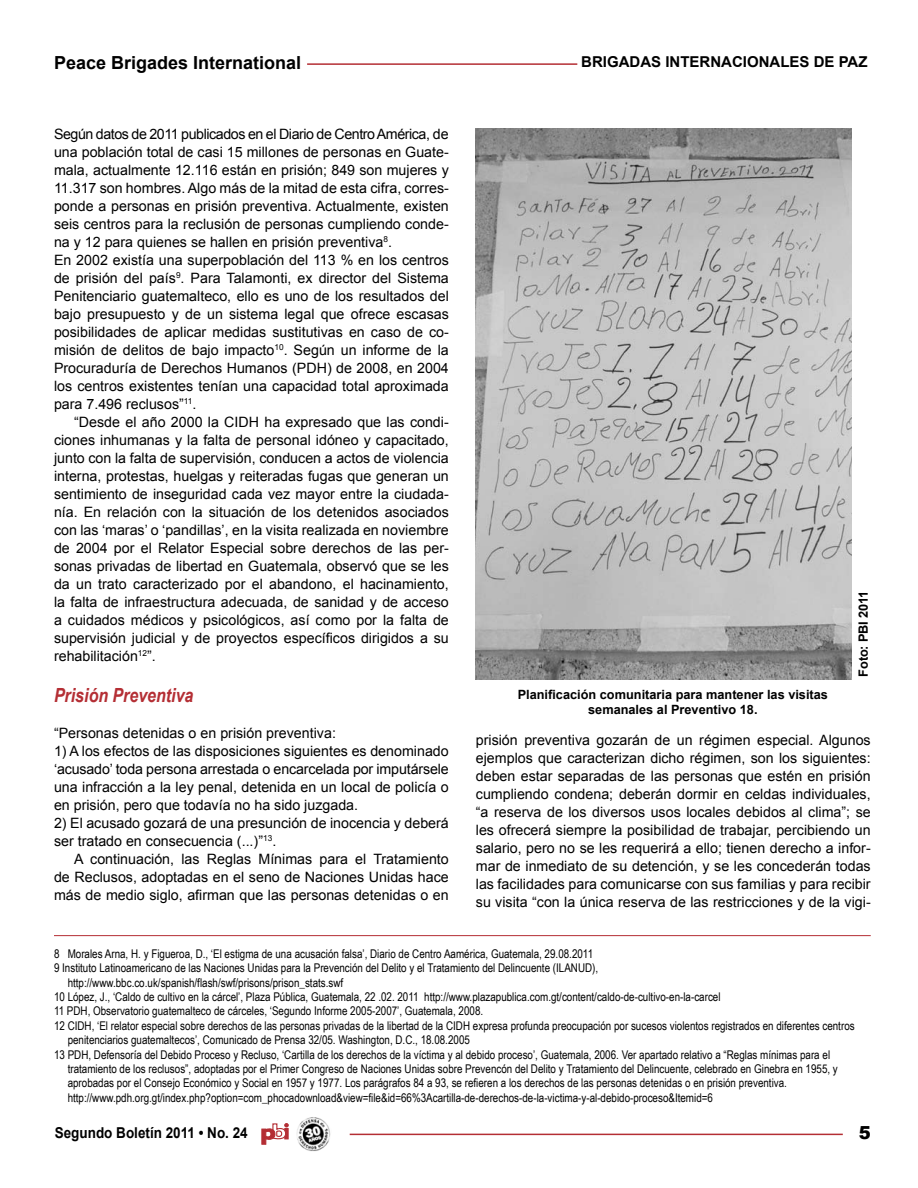
<style>
.page{position:relative;width:918px;height:1188px;background:#fff}
.page>*{position:absolute;margin:0;border:0;box-sizing:border-box;transform-origin:0 0}
.t1{font:italic 700 19.5px "Arial Narrow";color:#b42e34}
.t2{font:700 18px "Arial";color:#000}
.t3{font:700 15px "Arial";color:#000}
.t4{font:700 15px "Arial";color:#000;scale:.9 1}
.t5{font:14.25px/18px "Arial";color:#000;text-align:justify}
.t6{font:700 12.75px/15.3px "Arial";color:#000;text-align:center}
.t7{font:12px "Arial Narrow";color:#000}
</style>
<div class="page">
<hr style="left:350px;top:1134px;width:493px;height:1px;background:#b42e34">
<svg style="left:261px;top:1123px;width:27px;height:22px"></svg>
<hr style="left:307px;top:63px;width:270px;height:2px;background:#b42e34">
<img style="left:296px;top:1117px;width:35px;height:34px">
<img style="left:476px;top:128px;width:376px;height:552px">
<hr style="left:54px;top:935px;width:817px;height:1px;background:#b42e34">
<p class="t2" style="left:54px;top:53px;width:249px">Peace Brigades International</p>
<p class="t3" style="left:581px;top:54px;width:288px">BRIGADAS INTERNACIONALES DE PAZ</p>
<p class="t5" style="left:54px;top:125px;width:396px;text-align:left">Según datos de 2011 publicados en el Diario de Centro América, de una población total de casi 15 millones de personas en Guate&shy;mala, actualmente 12.116 están en prisión; 849 son mujeres y 11.317 son hombres. Algo más de la mitad de esta cifra, corres&shy;ponde a personas en prisión preventiva. Actualmente, existen seis centros para la reclusión de personas cumpliendo conde&shy;na y 12 para quienes se hallen en prisión preventiva<sup>8</sup>.<br>En 2002 existía una superpoblación del 113 % en los centros de prisión del país<sup>9</sup>. Para Talamonti, ex director del Sistema Penitenciario guatemalteco, ello es uno de los resultados del bajo presupuesto y de un sistema legal que ofrece escasas posibilidades de aplicar medidas sustitutivas en caso de co&shy;misión de delitos de bajo impacto<sup>10</sup>. Según un informe de la Procuraduría de Derechos Humanos (PDH) de 2008, en 2004 los centros existentes tenían una capacidad total aproximada para 7.496 reclusos”<sup>11</sup>.</p>
<p class="t5" style="left:54px;top:413px;width:396px;text-indent:20px">“Desde el año 2000 la CIDH ha expresado que las condi&shy;ciones inhumanas y la falta de personal idóneo y capacitado, junto con la falta de supervisión, conducen a actos de violencia interna, protestas, huelgas y reiteradas fugas que generan un sentimiento de inseguridad cada vez mayor entre la ciudada&shy;nía. En relación con la situación de los detenidos asociados con las ‘maras’ o ‘pandillas’, en la visita realizada en noviembre de 2004 por el Relator Especial sobre derechos de las per&shy;sonas privadas de libertad en Guatemala, observó que se les da un trato caracterizado por el abandono, el hacinamiento, la falta de infraestructura adecuada, de sanidad y de acceso a cuidados médicos y psicológicos, así como por la falta de supervisión judicial y de proyectos específicos dirigidos a su rehabilitación<sup>12</sup>”.</p>
<h1 class="t1" style="left:54px;top:684px;width:141px">Prisión Preventiva</h1>
<p class="t5" style="left:54px;top:724px;width:283px">“Personas detenidas o en prisión preventiva:</p>
<p class="t5" style="left:54px;top:742px;width:396px">1) A los efectos de las disposiciones siguientes es denominado ‘acusado’ toda persona arrestada o encarcelada por imputársele una infracción a la ley penal, detenida en un local de policía o en prisión, pero que todavía no ha sido juzgada.</p>
<p class="t5" style="left:54px;top:814px;width:396px">2) El acusado gozará de una presunción de inocencia y deberá ser tratado en consecuencia (...)”<sup>13</sup>.</p>
<p class="t5" style="left:54px;top:850px;width:396px;text-indent:20px">A continuación, las Reglas Mínimas para el Tratamiento de Reclusos, adoptadas en el seno de Naciones Unidas hace más de medio siglo, afirman que las personas detenidas o en</p>
<p class="t6" style="left:856px;top:677px;width:88px;rotate:-90deg">Foto: PBI 2011</p>
<p class="t6" style="left:518px;top:687px;width:312px">Planificación comunitaria para mantener las visitas semanales al Preventivo 18.</p>
<p class="t5" style="left:476px;top:731px;width:396px">prisión preventiva gozarán de un régimen especial. Algunos ejemplos que caracterizan dicho régimen, son los siguientes: deben estar separadas de las personas que estén en prisión cumpliendo condena; deberán dormir en celdas individuales, “a reserva de los diversos usos locales debidos al clima”; se les ofrecerá siempre la posibilidad de trabajar, percibiendo un salario, pero no se les requerirá a ello; tienen derecho a infor&shy;mar de inmediato de su detención, y se les concederán todas las facilidades para comunicarse con sus familias y para recibir su visita “con la única reserva de las restricciones y de la vigi-</p>
<p class="t7" style="left:54px;top:947px;width:541px">8 Morales Arna, H. y Figueroa, D., ‘El estigma de una acusación falsa’, Diario de Centro Aamérica, Guatemala, 29.08.2011</p>
<p class="t7" style="left:54px;top:961px;width:546px">9 Instituto Latinoamericano de las Naciones Unidas para la Prevención del Delito y el Tratamiento del Delincuente (ILANUD),</p>
<p class="t7" style="left:68px;top:976px;width:277px">http://www.bbc.co.uk/spanish/flash/swf/prisons/prison_stats.swf</p>
<p class="t7" style="left:54px;top:990px;width:668px">10 López, J., ‘Caldo de cultivo en la cárcel’, Plaza Pública, Guatemala, 22 .02. 2011 http://www.plazapublica.com.gt/content/caldo-de-cultivo-en-la-carcel</p>
<p class="t7" style="left:54px;top:1004px;width:431px">11 PDH, Observatorio guatemalteco de cárceles, ‘Segundo Informe 2005-2007’, Guatemala, 2008.</p>
<p class="t7" style="left:54px;top:1019px;width:802px">12 CIDH, ‘El relator especial sobre derechos de las personas privadas de la libertad de la CIDH expresa profunda preocupación por sucesos violentos registrados en diferentes centros</p>
<p class="t7" style="left:68px;top:1033px;width:404px">penitenciarios guatemaltecos’, Comunicado de Prensa 32/05. Washington, D.C., 18.08.2005</p>
<p class="t7" style="left:54px;top:1048px;width:778px">13 PDH, Defensoría del Debido Proceso y Recluso, ‘Cartilla de los derechos de la víctima y al debido proceso’, Guatemala, 2006. Ver apartado relativo a “Reglas mínimas para el</p>
<p class="t7" style="left:68px;top:1062px;width:772px">tratamiento de los reclusos”, adoptadas por el Primer Congreso de Naciones Unidas sobre Prevencón del Delito y Tratamiento del Delincuente, celebrado en Ginebra en 1955, y</p>
<p class="t7" style="left:68px;top:1076px;width:721px">aprobadas por el Consejo Económico y Social en 1957 y 1977. Los parágrafos 84 a 93, se refieren a los derechos de las personas detenidas o en prisión preventiva.</p>
<p class="t7" style="left:68px;top:1091px;width:647px">http://www.pdh.org.gt/index.php?option=com_phocadownload&amp;view=file&amp;id=66%3Acartilla-de-derechos-de-la-victima-y-al-debido-proceso&amp;Itemid=6</p>
<p class="t4" style="left:55px;top:1124px;width:216px">Segundo Boletín 2011 • No. 24</p>
</div>
